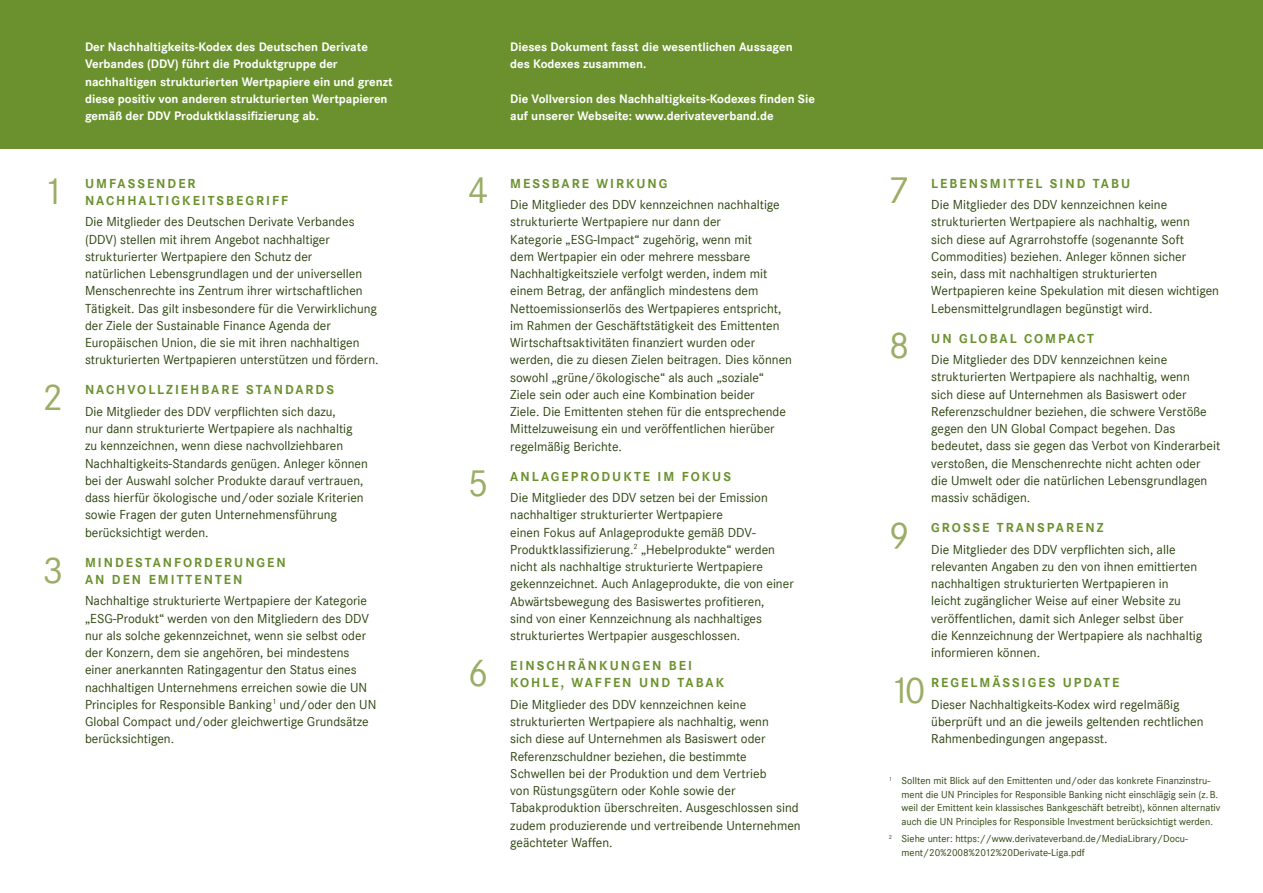
<style>
.page{position:relative;width:1263px;height:893px;background:#fff}
.page>*{position:absolute;margin:0;border:0;box-sizing:border-box;transform-origin:0 0}
.t1{font:39px "Corporate S";color:#9aad65}
.t2{font:13.5px/17.2px "Corporate S";color:#2d440f}
.t3{font:700 13.5px "Corporate S";letter-spacing:.15em;color:#6a912d}
.t4{font:700 12.75px/17.2px "Corporate S";color:#fff}
.t5{font:10.5px/13.5px "Corporate S";color:#2d440f}
</style>
<div class="page">
<div style="left:0;top:0;width:1263px;height:149px;background:#6a912d"></div>
<h1 class="t1" style="left:43px;top:169px;width:22px">1</h1>
<h1 class="t1" style="left:43px;top:375px;width:22px">2</h1>
<h1 class="t1" style="left:43px;top:548px;width:22px">3</h1>
<p class="t4" style="left:85px;top:38px;width:309px">Der Nachhaltigkeits-Kodex des Deutschen Derivate Verbandes (DDV) führt die Produktgruppe der nachhaltigen strukturierten Wertpapiere ein und grenzt diese positiv von anderen strukturierten Wertpapieren gemäß der DDV Produktklassifizierung ab.</p>
<p class="t4" style="left:510px;top:38px;width:284px">Dieses Dokument fasst die wesentlichen Aussagen des Kodexes zusammen.</p>
<p class="t4" style="left:510px;top:90px;width:306px">Die Vollversion des Nachhaltigkeits-Kodexes finden Sie auf unserer Webseite: www.derivateverband.de</p>
<p class="t3" style="left:85px;top:175px;width:112px">UMFASSENDER</p>
<p class="t3" style="left:85px;top:193px;width:205px">NACHHALTIGKEITSBEGRIFF</p>
<p class="t2" style="left:85px;top:213px;width:295px">Die Mitglieder des Deutschen Derivate Verbandes (DDV) stellen mit ihrem Angebot nachhaltiger strukturierter Wertpapiere den Schutz der<br>natürlichen Lebensgrundlagen und der universellen Menschenrechte ins Zentrum ihrer wirtschaftlichen Tätigkeit. Das gilt insbesondere für die Verwirklichung der Ziele der Sustainable Finance Agenda der Europäischen Union, die sie mit ihren nachhaltigen strukturierten Wertpapieren unterstützen und fördern.</p>
<p class="t3" style="left:85px;top:382px;width:250px">NACHVOLLZIEHBARE STANDARDS</p>
<p class="t2" style="left:85px;top:403px;width:284px">Die Mitglieder des DDV verpflichten sich dazu,<br>nur dann strukturierte Wertpapiere als nachhaltig zu kennzeichnen, wenn diese nachvollziehbaren Nachhaltigkeits-Standards genügen. Anleger können bei der Auswahl solcher Produkte darauf vertrauen, dass hierfür ökologische und/oder soziale Kriterien sowie Fragen der guten Unternehmensführung berücksichtigt werden.</p>
<p class="t3" style="left:85px;top:554px;width:202px">MINDESTANFORDERUNGEN</p>
<p class="t3" style="left:85px;top:572px;width:159px">AN DEN EMITTENTEN</p>
<p class="t2" style="left:85px;top:592px;width:293px">Nachhaltige strukturierte Wertpapiere der Kategorie „ESG-Produkt“ werden von den Mitgliedern des DDV nur als solche gekennzeichnet, wenn sie selbst oder der Konzern, dem sie angehören, bei mindestens einer anerkannten Ratingagentur den Status eines nachhaltigen Unternehmens erreichen sowie die UN Principles for Responsible Banking<sup>1</sup> und/oder den UN Global Compact und/oder gleichwertige Grundsätze berücksichtigen.</p>
<h1 class="t1" style="left:468px;top:168px;width:22px">4</h1>
<h1 class="t1" style="left:468px;top:461px;width:22px">5</h1>
<h1 class="t1" style="left:468px;top:651px;width:22px">6</h1>
<p class="t3" style="left:510px;top:175px;width:159px">MESSBARE WIRKUNG</p>
<p class="t2" style="left:510px;top:196px;width:283px">Die Mitglieder des DDV kennzeichnen nachhaltige strukturierte Wertpapiere nur dann der<br>Kategorie „ESG-Impact“ zugehörig, wenn mit<br>dem Wertpapier ein oder mehrere messbare Nachhaltigkeitsziele verfolgt werden, indem mit einem Betrag, der anfänglich mindestens dem Nettoemissionserlös des Wertpapieres entspricht, im Rahmen der Geschäftstätigkeit des Emittenten Wirtschaftsaktivitäten finanziert wurden oder werden, die zu diesen Zielen beitragen. Dies können sowohl „grüne/ökologische“ als auch „soziale“ Ziele sein oder auch eine Kombination beider<br>Ziele. Die Emittenten stehen für die entsprechende Mittelzuweisung ein und veröffentlichen hierüber regelmäßig Berichte.</p>
<p class="t3" style="left:510px;top:468px;width:222px">ANLAGEPRODUKTE IM FOKUS</p>
<p class="t2" style="left:510px;top:489px;width:285px">Die Mitglieder des DDV setzen bei der Emission nachhaltiger strukturierter Wertpapiere<br>einen Fokus auf Anlageprodukte gemäß DDV-Produktklassifizierung.<sup>2</sup> „Hebelprodukte“ werden nicht als nachhaltige strukturierte Wertpapiere gekennzeichnet. Auch Anlageprodukte, die von einer Abwärtsbewegung des Basiswertes profitieren,<br>sind von einer Kennzeichnung als nachhaltiges strukturiertes Wertpapier ausgeschlossen.</p>
<p class="t3" style="left:510px;top:658px;width:183px">EINSCHRÄNKUNGEN BEI</p>
<p class="t3" style="left:510px;top:675px;width:215px">KOHLE, WAFFEN UND TABAK</p>
<p class="t2" style="left:510px;top:696px;width:292px">Die Mitglieder des DDV kennzeichnen keine strukturierten Wertpapiere als nachhaltig, wenn<br>sich diese auf Unternehmen als Basiswert oder Referenzschuldner beziehen, die bestimmte Schwellen bei der Produktion und dem Vertrieb<br>von Rüstungsgütern oder Kohle sowie der Tabakproduktion überschreiten. Ausgeschlossen sind zudem produzierende und vertreibende Unternehmen geächteter Waffen.</p>
<h1 class="t1" style="left:889px;top:168px;width:22px">7</h1>
<p class="t3" style="left:931px;top:175px;width:200px">LEBENSMITTEL SIND TABU</p>
<p class="t2" style="left:931px;top:196px;width:289px">Die Mitglieder des DDV kennzeichnen keine strukturierten Wertpapiere als nachhaltig, wenn<br>sich diese auf Agrarrohstoffe (sogenannte Soft Commodities) beziehen. Anleger können sicher<br>sein, dass mit nachhaltigen strukturierten Wertpapieren keine Spekulation mit diesen wichtigen Lebensmittelgrundlagen begünstigt wird.</p>
<p class="t3" style="left:931px;top:330px;width:164px">UN GLOBAL COMPACT</p>
<h1 class="t1" style="left:889px;top:323px;width:22px">8</h1>
<p class="t2" style="left:931px;top:351px;width:290px">Die Mitglieder des DDV kennzeichnen keine strukturierten Wertpapiere als nachhaltig, wenn<br>sich diese auf Unternehmen als Basiswert oder Referenzschuldner beziehen, die schwere Verstöße gegen den UN Global Compact begehen. Das bedeutet, dass sie gegen das Verbot von Kinderarbeit verstoßen, die Menschenrechte nicht achten oder die Umwelt oder die natürlichen Lebensgrundlagen massiv schädigen.</p>
<p class="t3" style="left:931px;top:520px;width:174px">GROSSE TRANSPARENZ</p>
<h1 class="t1" style="left:889px;top:512px;width:22px">9</h1>
<p class="t2" style="left:931px;top:541px;width:273px">Die Mitglieder des DDV verpflichten sich, alle relevanten Angaben zu den von ihnen emittierten nachhaltigen strukturierten Wertpapieren in<br>leicht zugänglicher Weise auf einer Website zu veröffentlichen, damit sich Anleger selbst über die Kennzeichnung der Wertpapiere als nachhaltig informieren können.</p>
<p class="t3" style="left:931px;top:675px;width:189px">REGELMÄSSIGES UPDATE</p>
<h1 class="t1" style="left:889px;top:668px;width:38px">10</h1>
<p class="t2" style="left:931px;top:696px;width:274px">Dieser Nachhaltigkeits-Kodex wird regelmäßig überprüft und an die jeweils geltenden rechtlichen<br>Rahmenbedingungen angepasst.</p>
<p class="t5" style="left:901px;top:774px;width:320px;text-indent:-13px"><sup>1</sup> Sollten mit Blick auf den Emittenten und/oder das konkrete Finanzinstru&shy;ment die UN Principles for Responsible Banking nicht einschlägig sein (z.B. weil der Emittent kein klassisches Bankgeschäft betreibt), können alternativ auch die UN Principles for Responsible Investment berücksichtigt werden.</p>
<p class="t5" style="left:901px;top:832px;width:288px;text-indent:-13px"><sup>2</sup> Siehe unter: https://www.derivateverband.de/MediaLibrary/Docu&shy;ment/20%2008%2012%20Derivate-Liga.pdf</p>
</div>
